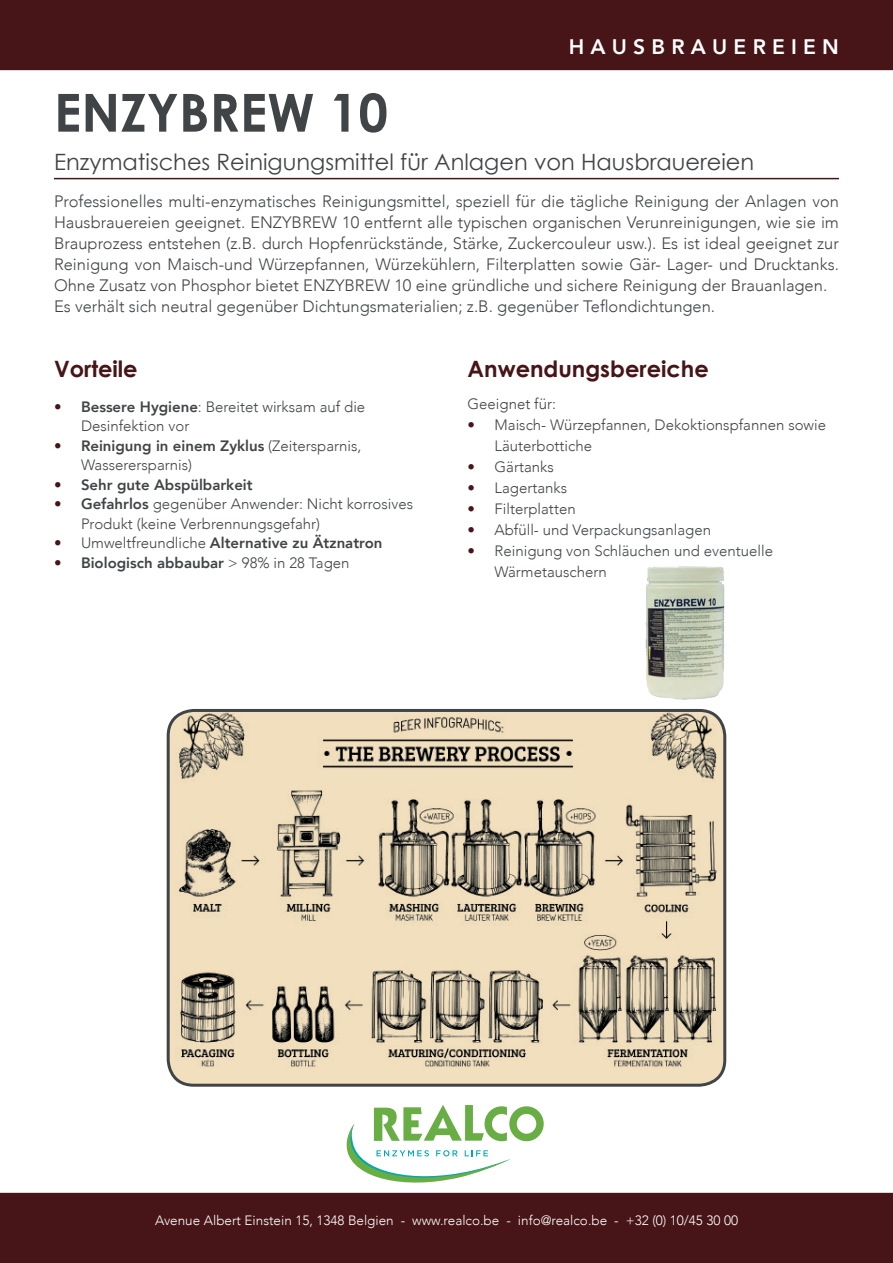
<style>
.page{position:relative;width:893px;height:1263px;background:#fff}
.page>*{position:absolute;margin:0;border:0;box-sizing:border-box;transform-origin:0 0}
.t1{font:700 52.5px "Century Gothic";color:#414446}
.t2{font:22.5px "Century Gothic";color:#414446}
.t3{font:700 22.5px "Century Gothic";color:#471417}
.t4{font:800 21px "Avenir";color:#fff}
.t5{font:300 16.5px/21px "Avenir";color:#414446}
.t6{font:300 15px/19.5px "Avenir";color:#414446}
.t7{font:800 15px "Avenir";color:#414446}
.t8{font:300 13.5px "Avenir";color:#fff}
.s1{font-weight:800;color:#471519}
.s2{font-weight:800}
.s3{color:#471519}
.s4{font-weight:300}
.s5{font-weight:300;color:#471519}
</style>
<div class="page">
<img style="left:645px;top:566px;width:80px;height:134px">
<img style="left:168px;top:710px;width:557px;height:374px">
<div style="left:167px;top:709px;width:559px;height:378px;border:3px solid #414446;border-radius:26px"></div>
<svg style="left:346px;top:1105px;width:198px;height:78px"></svg>
<div style="left:0;top:1193px;width:893px;height:70px;background:#471417"></div>
<div style="left:0;top:0;width:893px;height:70px;background:#471417"></div>
<hr style="left:54px;top:178px;width:785px;height:1px;background:#471417">
<h1 class="t1" style="left:54px;top:80px;width:335px">ENZYBREW 10</h1>
<p class="t4" style="left:569px;top:30px;width:272px">H A U S B R A U E R E I E N</p>
<h2 class="t2" style="left:54px;top:148px;width:702px">Enzymatisches Reinigungsmittel für Anlagen von Hausbrauereien</h2>
<p class="t5" style="left:54px;top:190px;width:786px">Professionelles multi-enzymatisches Reinigungsmittel, speziell für die tägliche Reinigung der Anlagen von Hausbrauereien geeignet. ENZYBREW 10 entfernt alle typischen organischen Verunreinigungen, wie sie im Brauprozess entstehen (z.B. durch Hopfenrückstände, Stärke, Zuckercouleur usw.). Es ist ideal geeignet zur Reinigung von Maisch-und Würzepfannen, Würzekühlern, Filterplatten sowie Gär- Lager- und Drucktanks.<br>Ohne Zusatz von Phosphor bietet ENZYBREW 10 eine gründliche und sichere Reinigung der Brauanlagen.<br>Es verhält sich neutral gegenüber Dichtungsmaterialien; z.B. gegenüber Teflondichtungen.</p>
<h2 class="t3" style="left:54px;top:354px;width:85px">Vorteile</h2>
<p class="t6" style="left:81px;top:397px;width:286px;text-indent:-27px"><span class="s1">•</span> <span class="s2">Bessere Hygiene</span>: Bereitet wirksam auf die<br>Desinfektion vor</p>
<p class="t6" style="left:81px;top:436px;width:282px;text-indent:-27px"><span class="s1">•</span> <span class="s2">Reinigung in einem Zyklus</span> (Zeitersparnis,<br>Wasserersparnis)</p>
<p class="t7" style="left:54px;top:473px;width:200px"><span class="s3">•</span> Sehr gute Abspülbarkeit</p>
<p class="t6" style="left:81px;top:495px;width:334px;text-indent:-27px"><span class="s1">•</span> <span class="s2">Gefahrlos</span> gegenüber Anwender: Nicht korrosives<br>Produkt (keine Verbrennungsgefahr)</p>
<p class="t7" style="left:54px;top:532px;width:330px"><span class="s3">•</span> <span class="s4">Umweltfreundliche</span> Alternative zu Ätznatron</p>
<p class="t7" style="left:54px;top:551px;width:297px"><span class="s5">•</span> Biologisch abbaubar <span class="s4">&gt; 98% in 28 Tagen</span></p>
<h2 class="t3" style="left:468px;top:354px;width:243px">Anwendungsbereiche</h2>
<p class="t6" style="left:468px;top:394px;width:90px">Geeignet für:</p>
<p class="t6" style="left:495px;top:414px;width:333px;line-height:21px;text-indent:-27px"><span class="s3">•</span> Maisch- Würzepfannen, Dekoktionspfannen sowie<br>Läuterbottiche</p>
<p class="t6" style="left:468px;top:457px;width:88px"><span class="s3">•</span> Gärtanks</p>
<p class="t6" style="left:468px;top:478px;width:101px"><span class="s3">•</span> Lagertanks</p>
<p class="t6" style="left:468px;top:499px;width:110px"><span class="s3">•</span> Filterplatten</p>
<p class="t6" style="left:468px;top:520px;width:245px"><span class="s3">•</span> Abfüll- und Verpackungsanlagen</p>
<p class="t6" style="left:495px;top:540px;width:280px;line-height:21px;text-indent:-27px"><span class="s3">•</span> Reinigung von Schläuchen und eventuelle<br>Wärmetauschern</p>
<p class="t8" style="left:155px;top:1213px;width:584px">Avenue Albert Einstein 15, 1348 Belgien - www.realco.be - info@realco.be - +32 (0) 10/45 30 00</p>
</div>
